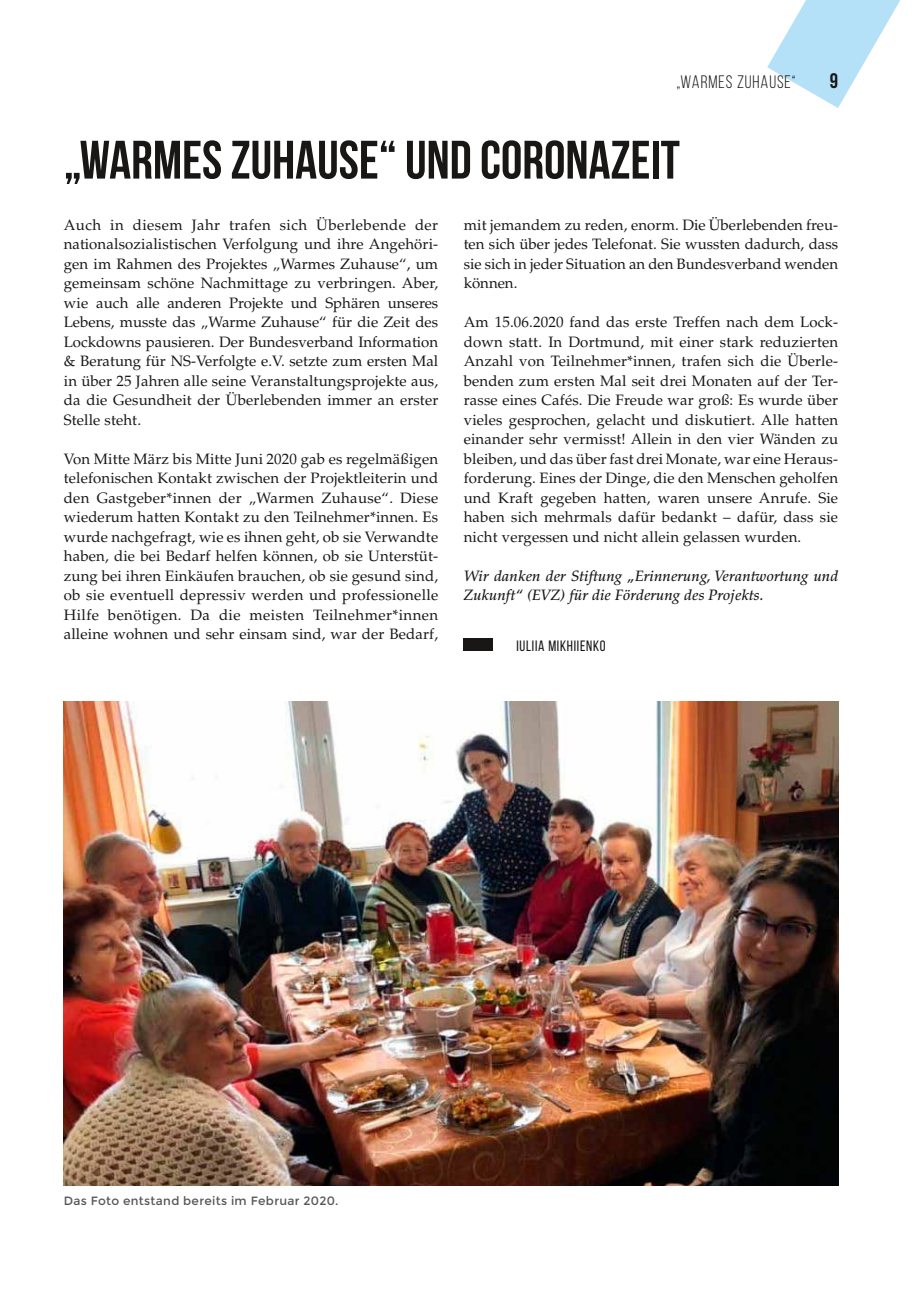
<style>
.page{position:relative;width:919px;height:1289px;background:#fff}
.page>*{position:absolute;margin:0;border:0;box-sizing:border-box;transform-origin:0 0}
.t1{font:700 54px "Bebas Neue";color:#181716}
.t2{font:700 21px "Bebas Neue";color:#181716}
.t3{font:18px "Bebas Neue";letter-spacing:.05em;color:#181716}
.t4{font:15px/19.5px "Palatino LT Std";letter-spacing:.01em;color:#181716;text-align:justify}
.t5{font:italic 500 15px/19.5px "Palatino LT Std";letter-spacing:.01em;color:#181716}
.t6{font:15px "Bebas Neue";letter-spacing:.05em;color:#181716}
.t7{font:12px "Montserrat";letter-spacing:.025em;color:#565655}
</style>
<div class="page">
<svg style="left:767px;top:0;width:133px;height:108px"></svg>
<img style="left:64px;top:701px;width:774px;height:484px">
<div style="left:463px;top:638px;width:30px;height:12px;background:#181716"></div>
<p class="t3" style="left:676px;top:72px;width:121px">„WARMES ZUHAUSE“</p>
<h2 class="t2" style="left:829px;top:69px;width:10px">9</h2>
<h1 class="t1" style="left:64px;top:130px;width:617px">„WARMES ZUHAUSE“ UND CORONAZEIT</h1>
<p class="t4" style="left:64px;top:215px;width:376px">Auch in diesem Jahr trafen sich Überlebende der nationalsozialistischen Verfolgung und ihre Angehöri&shy;gen im Rahmen des Projektes „Warmes Zuhause“, um gemeinsam schöne Nachmittage zu verbringen. Aber, wie auch alle anderen Projekte und Sphären unseres Lebens, musste das „Warme Zuhause“ für die Zeit des Lockdowns pausieren. Der Bundesverband Information &amp; Beratung für NS-Verfolgte e.V. setzte zum ersten Mal in über 25 Jahren alle seine Veranstaltungsprojekte aus, da die Gesundheit der Überlebenden immer an erster Stelle steht.</p>
<p class="t4" style="left:64px;top:449px;width:376px">Von Mitte März bis Mitte Juni 2020 gab es regelmäßigen telefonischen Kontakt zwischen der Projektleiterin und den Gastgeber*innen der „Warmen Zuhause“. Diese wiederum hatten Kontakt zu den Teilnehmer*innen. Es wurde nachgefragt, wie es ihnen geht, ob sie Verwandte haben, die bei Bedarf helfen können, ob sie Unterstüt&shy;zung bei ihren Einkäufen brauchen, ob sie gesund sind, ob sie eventuell depressiv werden und professionelle Hilfe benötigen. Da die meisten Teilnehmer*innen alleine wohnen und sehr einsam sind, war der Bedarf,</p>
<p class="t4" style="left:463px;top:215px;width:376px">mit jemandem zu reden, enorm. Die Überlebenden freu&shy;ten sich über jedes Telefonat. Sie wussten dadurch, dass sie sich in jeder Situation an den Bundesverband wenden können.</p>
<p class="t4" style="left:463px;top:312px;width:376px">Am 15.06.2020 fand das erste Treffen nach dem Lock&shy;down statt. In Dortmund, mit einer stark reduzierten Anzahl von Teilnehmer*innen, trafen sich die Überle&shy;benden zum ersten Mal seit drei Monaten auf der Ter&shy;rasse eines Cafés. Die Freude war groß: Es wurde über vieles gesprochen, gelacht und diskutiert. Alle hatten einander sehr vermisst! Allein in den vier Wänden zu bleiben, und das über fast drei Monate, war eine Heraus&shy;forderung. Eines der Dinge, die den Menschen geholfen und Kraft gegeben hatten, waren unsere Anrufe. Sie haben sich mehrmals dafür bedankt – dafür, dass sie nicht vergessen und nicht allein gelassen wurden.</p>
<p class="t5" style="left:463px;top:566px;width:376px">Wir danken der Stiftung „Erinnerung, Verantwortung und<br>Zukunft“ (EVZ) für die Förderung des Projekts.</p>
<p class="t6" style="left:516px;top:637px;width:91px">IULIIA MIKHIIENKO</p>
<p class="t7" style="left:64px;top:1193px;width:276px">Das Foto entstand bereits im Februar 2020.</p>
</div>
